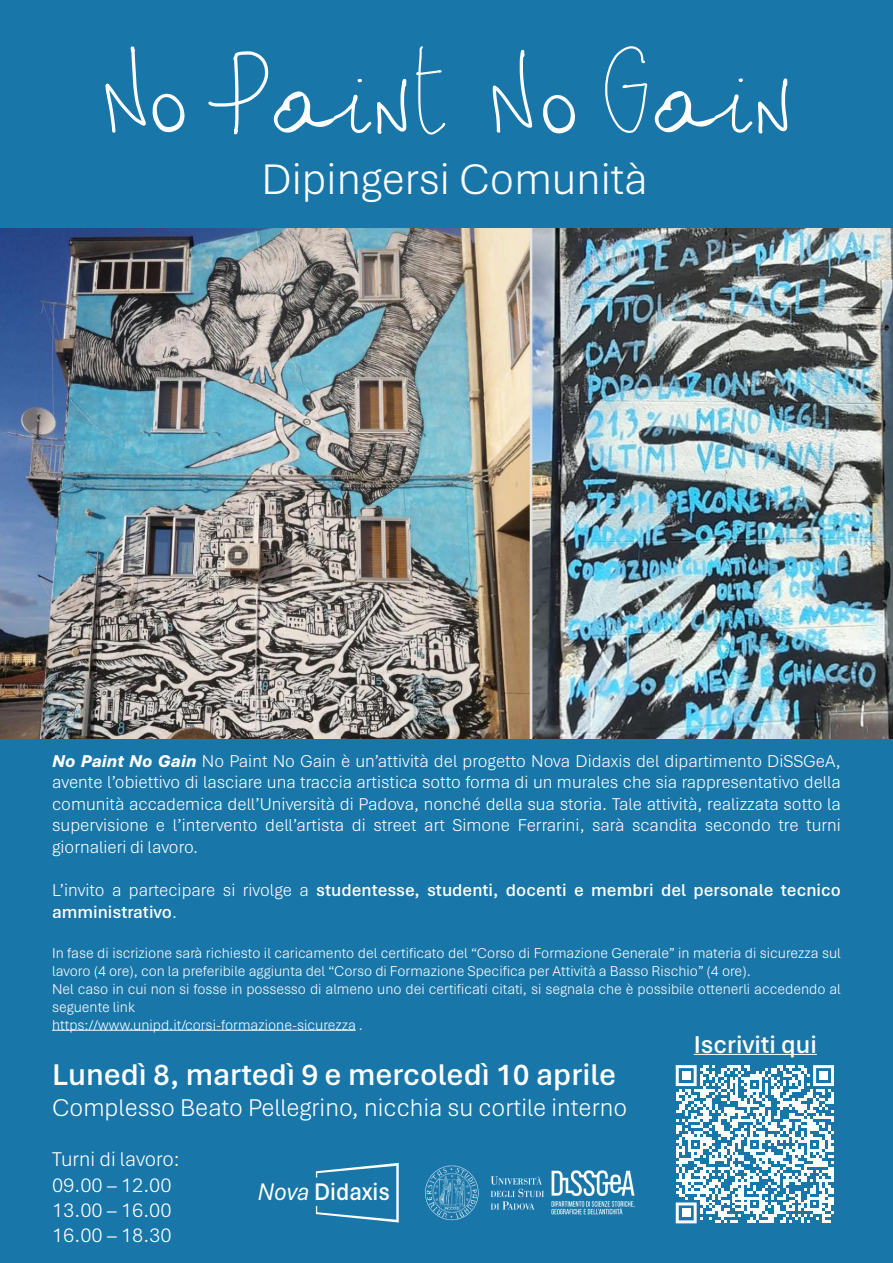
<style>
.page{position:relative;width:893px;height:1263px;background:#fff}
.page>*{position:absolute;margin:0;border:0;box-sizing:border-box;transform-origin:0 0}
.t1{font:300 45px "Aptos";color:#fff}
.t2{font:600 31.5px "Aptos";color:#fff}
.t3{font:300 25.5px "Aptos";color:#fff}
.t4{font:600 25.5px "Aptos";color:#fff}
.t5{font:600 25.2px "Aptos";color:#fff;scale:.92 1}
.t6{font:300 21px/25.2px "Aptos";color:#fff}
.t7{font:300 18px/21.6px "Aptos";color:#fff;text-align:justify}
.t8{font:600 18px/21.6px "Aptos";color:#fff}
.t9{font:300 15px/18px "Aptos";color:#fff}
.s1{font-weight:800;font-style:italic}
.s2{font-weight:300}
.s3{font-weight:400;font-style:italic}
</style>
<div class="page">
<img style="left:0;top:227px;width:893px;height:513px">
<div style="left:0;top:0;width:893px;height:227px;background:#1876a9"></div>
<div style="left:0;top:740px;width:893px;height:523px;background:#1876a9"></div>
<hr style="left:52px;top:1030px;width:304px;height:1px;background:#fff">
<svg style="left:105px;top:46px;width:80px;height:87px"></svg>
<svg style="left:493px;top:50px;width:39px;height:83px"></svg>
<svg style="left:208px;top:51px;width:198px;height:84px"></svg>
<svg style="left:543px;top:95px;width:32px;height:39px"></svg>
<svg style="left:738px;top:78px;width:5px;height:4px"></svg>
<svg style="left:654px;top:91px;width:98px;height:42px"></svg>
<svg style="left:758px;top:78px;width:29px;height:56px"></svg>
<svg style="left:416px;top:46px;width:29px;height:89px"></svg>
<svg style="left:605px;top:46px;width:42px;height:87px"></svg>
<svg style="left:316px;top:1163px;width:83px;height:59px"></svg>
<img style="left:551px;top:1170px;width:84px;height:45px">
<img style="left:425px;top:1165px;width:119px;height:55px">
<svg style="left:676px;top:1065px;width:158px;height:158px"></svg>
<div style="left:682px;top:1208px;width:9px;height:9px;background:#fff"></div>
<hr style="left:694px;top:1054px;width:123px;height:1px;background:#fff">
<h1 class="t1" style="left:261px;top:149px;width:388px">Dipingersi Comunità</h1>
<p class="t7" style="left:52px;top:749px;width:790px"><span class="s1">No Paint No Gain</span> No Paint No Gain è un’attività del progetto Nova Didaxis del dipartimento DiSSGeA, avente l’obiettivo di lasciare una traccia artistica sotto forma di un murales che sia rappresentativo della comunità accademica dell’Università di Padova, nonché della sua storia. Tale attività, realizzata sotto la supervisione e l’intervento dell’artista di street art Simone Ferrarini, sarà scandita secondo tre turni giornalieri di lavoro.</p>
<p class="t8" style="left:52px;top:879px;width:790px"><span class="s2">L’invito a partecipare si rivolge a</span> studentesse, studenti, docenti e membri del personale tecnico amministrativo<span class="s2">.</span></p>
<p class="t9" style="left:52px;top:943px;width:790px">In fase di iscrizione sarà richiesto il caricamento del certificato del “Corso di Formazione Generale” in materia di sicurezza sul lavoro (4 ore), con la preferibile aggiunta del “Corso di Formazione Specifica per Attività a Basso Rischio” (4 ore).<br>Nel caso in cui non si fosse in possesso di almeno uno dei certificati citati, si segnala che è possibile ottenerli accedendo al seguente link<br>https://www.unipd.it/corsi-formazione-sicurezza .</p>
<h2 class="t2" style="left:52px;top:1053px;width:566px">Lunedì 8, martedì 9 e mercoledì 10 aprile</h2>
<h3 class="t3" style="left:52px;top:1090px;width:577px">Complesso Beato Pellegrino, nicchia su cortile interno</h3>
<p class="t6" style="left:52px;top:1146px;width:129px">Turni di lavoro:<br>09.00 – 12.00<br>13.00 – 16.00<br>16.00 – 18.30</p>
<h3 class="t4" style="left:694px;top:1027px;width:125px">Iscriviti qui</h3>
<h3 class="t5" style="left:258px;top:1175px;width:145px"><span class="s3">Nova</span> Didaxis</h3>
</div>
